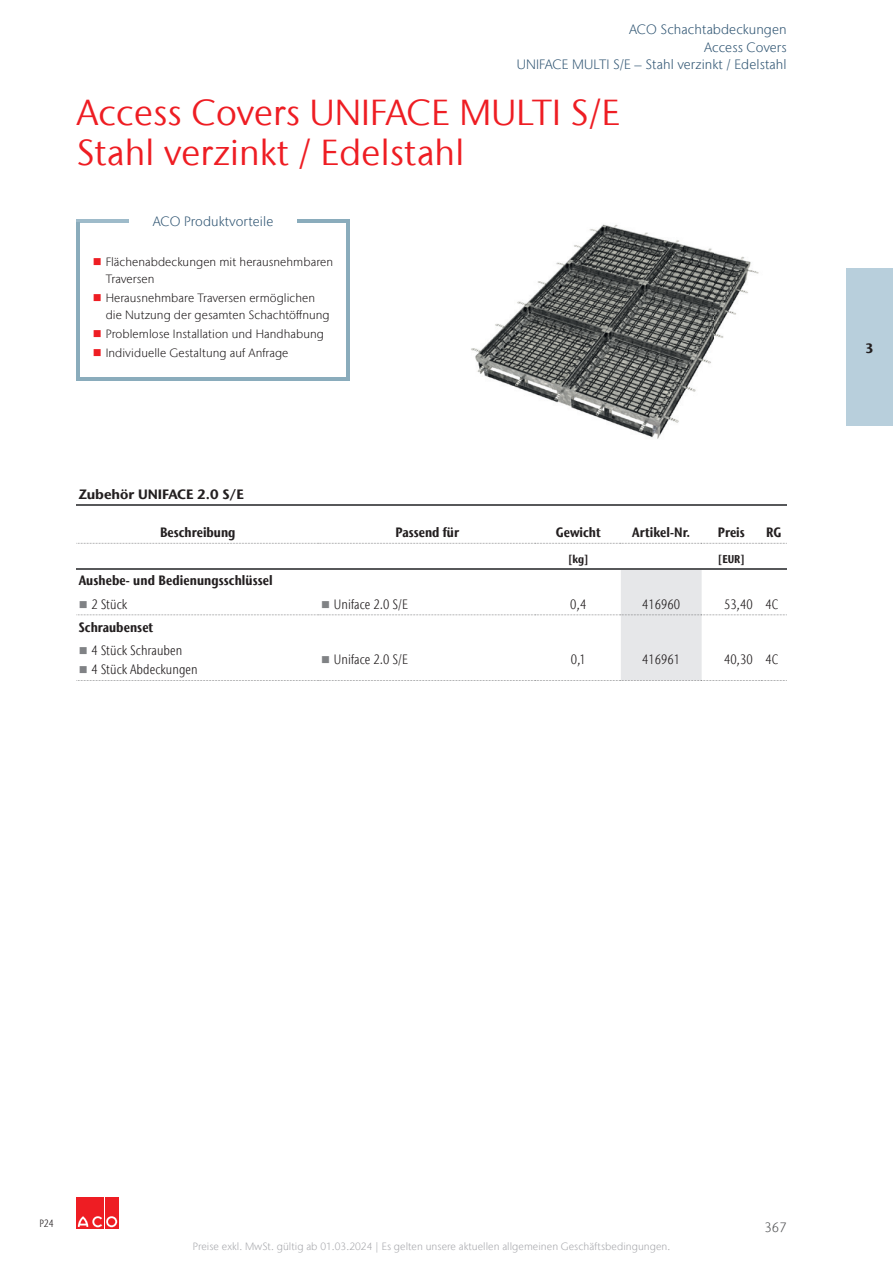
<style>
.page{position:relative;width:893px;height:1263px;background:#fff}
.page>*{position:absolute;margin:0;border:0;box-sizing:border-box;transform-origin:0 0}
.t1{font:36px/39.6px "Stone Sans IIITC Com";letter-spacing:.005em;color:#ee1d23}
.t2{font:300 condensed 13.5px "Stone Sans IIITC Com";letter-spacing:.005em;color:#231f20}
.t3{font:300 13.5px/17.9px "Stone Sans IIITC Com";letter-spacing:.005em;color:#335875;text-align:right}
.t4{font:700 condensed 13.5px "Stone Sans IIITC Com";letter-spacing:.005em;color:#231f20}
.t5{font:700 13.5px "Stone Sans IIITC Com";color:#231f20}
.t6{font:300 13.5px "Stone Sans IIITC Com";color:#57585a}
.t7{font:300 12px/17px "Stone Sans IIITC Com";letter-spacing:.005em;color:#231f20}
.t8{font:700 condensed 11.25px "Stone Sans IIITC Com";color:#231f20}
.t9{font:300 10.5px "Stone Sans IIITC Com";letter-spacing:.005em;color:#a8a9ad}
.t10{font:300 condensed 10.5px "Stone Sans IIITC Com";color:#231f20}
.s1{color:#ee1d23}
.s2{color:#808285}
</style>
<div class="page">
<div style="left:77px;top:1197px;width:13px;height:31px;background:#ee1d23"></div>
<div style="left:91px;top:1197px;width:13px;height:31px;background:#ee1d23"></div>
<div style="left:105px;top:1197px;width:13px;height:31px;background:#ee1d23"></div>
<svg style="left:78px;top:1216px;width:39px;height:11px"></svg>
<div style="left:846px;top:268px;width:47px;height:157px;background:#b8cfdc"></div>
<hr style="left:77px;top:220px;width:52px;height:3px;background:#9ebbca">
<svg style="left:77px;top:223px;width:3px;height:11px"></svg>
<hr style="left:297px;top:220px;width:53px;height:3px;background:#8aacbc">
<svg style="left:347px;top:223px;width:3px;height:11px"></svg>
<hr style="left:77px;top:234px;width:3px;height:143px;background:#8aacbc">
<hr style="left:347px;top:234px;width:3px;height:143px;background:#8aacbc">
<hr style="left:77px;top:377px;width:52px;height:3px;background:#8aacbc">
<hr style="left:129px;top:377px;width:168px;height:3px;background:#8aacbc">
<hr style="left:297px;top:377px;width:53px;height:3px;background:#8aacbc">
<img style="left:471px;top:224px;width:288px;height:215px">
<hr style="left:77px;top:505px;width:710px;height:1px;background:#57585a">
<svg style="left:77px;top:568px;width:710px;height:113px"></svg>
<svg style="left:77px;top:543px;width:710px;height:1px"></svg>
<p class="t3" style="left:517px;top:20px;width:271px">ACO Schachtabdeckungen<br>Access Covers<br>UNIFACE MULTI S/E – Stahl verzinkt / Edelstahl</p>
<h1 class="t1" style="left:77px;top:92px;width:545px">Access Covers UNIFACE MULTI S/E<br>Stahl verzinkt / Edelstahl</h1>
<p class="t3" style="left:153px;top:213px;width:122px">ACO Produktvorteile</p>
<p class="t7" style="left:106px;top:253px;width:229px;text-indent:-13px"><span class="s1">■</span> Flächenabdeckungen mit herausnehmbaren<br>Traversen</p>
<p class="t7" style="left:106px;top:289px;width:226px;text-indent:-13px"><span class="s1">■</span> Herausnehmbare Traversen ermöglichen die Nutzung der gesamten Schachtöffnung</p>
<p class="t7" style="left:93px;top:325px;width:232px"><span class="s1">■</span> Problemlose Installation und Handhabung</p>
<p class="t7" style="left:93px;top:344px;width:197px"><span class="s1">■</span> Individuelle Gestaltung auf Anfrage</p>
<p class="t5" style="left:79px;top:486px;width:167px">Zubehör UNIFACE 2.0 S/E</p>
<p class="t4" style="left:160px;top:523px;width:77px">Beschreibung</p>
<p class="t4" style="left:396px;top:523px;width:65px">Passend für</p>
<p class="t4" style="left:556px;top:523px;width:46px">Gewicht</p>
<p class="t4" style="left:632px;top:523px;width:59px">Artikel-Nr.</p>
<p class="t4" style="left:718px;top:523px;width:28px">Preis</p>
<p class="t4" style="left:766px;top:523px;width:17px">RG</p>
<p class="t8" style="left:568px;top:552px;width:22px">[kg]</p>
<p class="t8" style="left:718px;top:552px;width:28px">[EUR]</p>
<p class="t4" style="left:79px;top:572px;width:196px">Aushebe- und Bedienungsschlüssel</p>
<p class="t2" style="left:79px;top:596px;width:50px"><span class="s2">■</span> 2 Stück</p>
<p class="t2" style="left:321px;top:596px;width:88px"><span class="s2">■</span> Uniface 2.0 S/E</p>
<p class="t2" style="left:570px;top:596px;width:18px">0,4</p>
<p class="t2" style="left:642px;top:596px;width:39px">416960</p>
<p class="t2" style="left:724px;top:596px;width:56px">53,40 4C</p>
<p class="t4" style="left:79px;top:618px;width:76px">Schraubenset</p>
<p class="t2" style="left:79px;top:642px;width:105px"><span class="s2">■</span> 4 Stück Schrauben</p>
<p class="t2" style="left:79px;top:661px;width:121px"><span class="s2">■</span> 4 Stück Abdeckungen</p>
<p class="t2" style="left:321px;top:651px;width:88px"><span class="s2">■</span> Uniface 2.0 S/E</p>
<p class="t2" style="left:571px;top:651px;width:17px">0,1</p>
<p class="t2" style="left:642px;top:651px;width:39px">416961</p>
<p class="t2" style="left:724px;top:651px;width:56px">40,30 4C</p>
<p class="t5" style="left:865px;top:340px;width:10px">3</p>
<p class="t10" style="left:39px;top:1217px;width:16px">P24</p>
<p class="t6" style="left:764px;top:1219px;width:24px">367</p>
<p class="t9" style="left:193px;top:1240px;width:479px">Preise exkl. MwSt. gültig ab 01.03.2024 | Es gelten unsere aktuellen allgemeinen Geschäftsbedingungen.</p>
</div>
